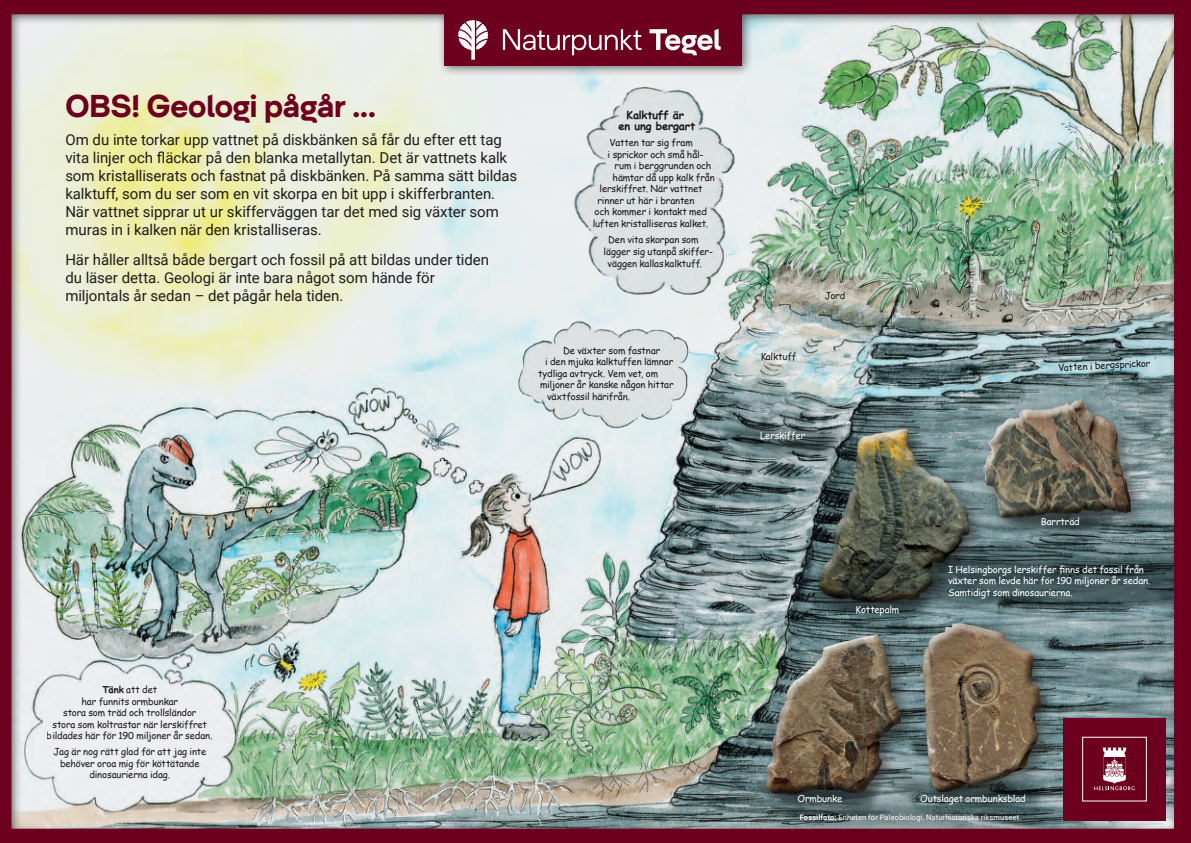
<style>
.page{position:relative;width:1191px;height:843px;background:#fff}
.page>*{position:absolute;margin:0;border:0;box-sizing:border-box;transform-origin:0 0}
.t1{font:700 32px "Helsingborg Sans";letter-spacing:-.005em;color:#6c001e}
.t2{font:15px/18px "Roboto";letter-spacing:-.005em;color:#231f20}
.t3{font:700 11px/11.5px "Comic Sans MS";letter-spacing:-.02em;color:#231f20;text-align:center}
.t4{font:9.5px/11.5px "Comic Sans MS";letter-spacing:-.01em;color:#231f20;text-align:center}
.t5{font:9.5px/11.5px "Comic Sans MS";letter-spacing:-.01em;color:#fff}
.t6{font:7.5px "Roboto";letter-spacing:.02em;color:#fff}
.s1{font-weight:700}
</style>
<div class="page">
<img style="left:0;top:0;width:1191px;height:842px">
<div style="left:444px;top:14px;width:297px;height:51px;background:#6c001e"></div>
<svg style="left:458px;top:20px;width:30px;height:40px"></svg>
<svg style="left:503px;top:29px;width:217px;height:26px"></svg>
<div style="left:1063px;top:717px;width:102px;height:102px;background:#6c001e"></div>
<svg style="left:757px;top:747px;width:377px;height:82px;background:#665a5a"></svg>
<h1 class="t1" style="left:65px;top:86px;width:312px">OBS! Geologi pågår ...</h1>
<p class="t2" style="left:65px;top:130px;width:453px">Om du inte torkar upp vattnet på diskbänken så får du efter ett tag vita linjer och fläckar på den blanka metallytan. Det är vattnets kalk som kristalliserats och fastnat på diskbänken. På samma sätt bildas kalktuff, som du ser som en vit skorpa en bit upp i skifferbranten.<br>När vattnet sipprar ut ur skifferväggen tar det med sig växter som muras in i kalken när den kristalliseras.</p>
<h2 class="t2" style="left:65px;top:250px;width:425px">Här håller alltså både bergart och fossil på att bildas under tiden du läser detta. Geologi är inte bara något som hände för miljontals år sedan – det pågår hela tiden.</h2>
<p class="t3" style="left:618px;top:109px;width:78px">Kalktuff är<br>en ung bergart</p>
<p class="t4" style="left:609px;top:137px;width:85px">Vatten tar sig fram</p>
<p class="t4" style="left:607px;top:148px;width:97px">i sprickor och små hål-</p>
<p class="t4" style="left:614px;top:160px;width:98px">rum i berggrunden och</p>
<p class="t4" style="left:612px;top:171px;width:103px">hämtar då upp kalk från</p>
<p class="t4" style="left:599px;top:183px;width:104px">lerskiffret. När vattnet</p>
<p class="t4" style="left:597px;top:194px;width:98px">rinner ut här i branten</p>
<p class="t4" style="left:594px;top:206px;width:114px">och kommer i kontakt med</p>
<p class="t4" style="left:592px;top:217px;width:117px">luften kristalliseras kalket.</p>
<p class="t4" style="left:608px;top:233px;width:92px">Den vita skorpan som</p>
<p class="t4" style="left:603px;top:245px;width:108px">lägger sig utanpå skiffer--</p>
<p class="t4" style="left:607px;top:257px;width:96px">väggen kallaskalktuff.</p>
<p class="t4" style="left:563px;top:344px;width:99px">De växter som fastnar</p>
<p class="t4" style="left:545px;top:356px;width:130px">i den mjuka kalktuffen lämnar</p>
<p class="t4" style="left:538px;top:367px;width:122px">tydliga avtryck. Vem vet, om</p>
<p class="t4" style="left:540px;top:379px;width:135px">miljoner år kanske någon hittar</p>
<p class="t4" style="left:547px;top:390px;width:85px">växtfossil härifrån.</p>
<p class="t4" style="left:47px;top:683px;width:167px"><span class="s1">Tänk</span> att det<br>har funnits ormbunkar<br>stora som träd och trollsländor<br>stora som koltrastar när lerskiffret bildades här för 190 miljoner år sedan.</p>
<p class="t4" style="left:53px;top:745px;width:154px">Jag är nog rätt glad för att jag inte behöver oroa mig för köttätande dinosaurierna idag.</p>
<p class="t4" style="left:760px;top:350px;width:38px">Kalktuff</p>
<p class="t4" style="left:825px;top:289px;width:22px">Jord</p>
<p class="t5" style="left:760px;top:429px;width:47px">Lerskiffer</p>
<p class="t5" style="left:855px;top:603px;width:45px">Kottepalm</p>
<p class="t4" style="left:1058px;top:361px;width:94px;rotate:-3deg">Vatten i bergsprickor</p>
<p class="t5" style="left:1040px;top:515px;width:40px">Barrträd</p>
<p class="t5" style="left:948px;top:563px;width:204px">I Helsingborgs lerskiffer finns det fossil från växter som levde här för 190 miljoner år sedan.<br>Samtidigt som dinosaurierna.</p>
<p class="t5" style="left:797px;top:791px;width:46px">Ormbunke</p>
<p class="t5" style="left:920px;top:791px;width:107px">Outslaget ormbunksblad</p>
<p class="t6" style="left:800px;top:811px;width:223px"><span class="s1">Fossilfoto:</span> Enheten för Paleobiologi, Naturhistoriska riksmuseet.</p>
</div>
